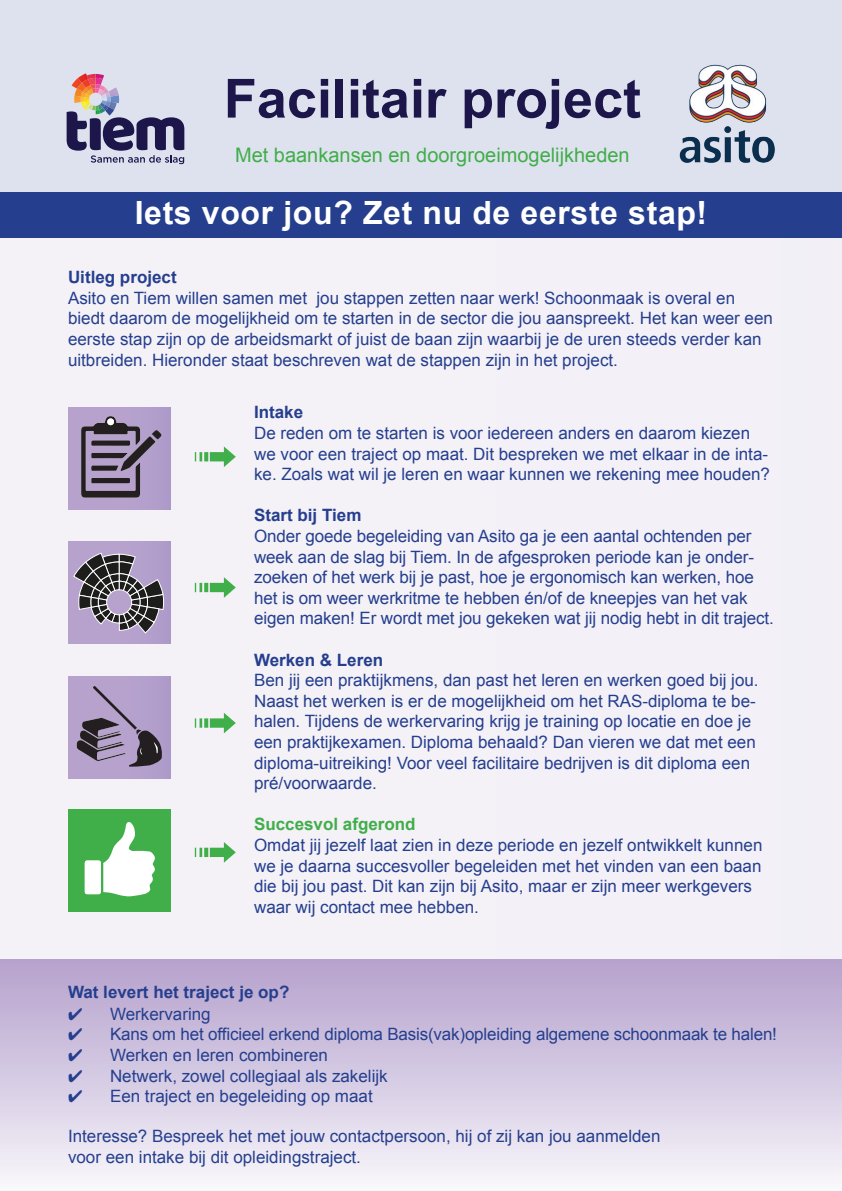
<style>
.page{position:relative;width:842px;height:1191px;background:#fff}
.page>*{position:absolute;margin:0;border:0;box-sizing:border-box;transform-origin:0 0}
.t1{font:700 54px "Arial";color:#1c164b}
.t2{font:700 32px "Arial";letter-spacing:.02em;color:#fff}
.t3{font:20px "Arial";color:#40ae49}
.t4{font:17px/20.6px "Arial";color:#253f8e}
.t5{font:700 17px "Arial";color:#253f8e}
.t6{font:700 17px "Arial";color:#40ae49}
</style>
<div class="page">
<div style="left:0;top:238px;width:842px;height:953px;background:#f4f1f7"></div>
<div style="left:0;top:959px;width:842px;height:232px;background:linear-gradient(to bottom,#b5a0cc,#f7f6fb)"></div>
<div style="left:0;top:0;width:842px;height:193px;background:#dee2ee"></div>
<div style="left:0;top:192px;width:842px;height:46px;background:#253f8e"></div>
<svg style="left:67px;top:73px;width:117px;height:91px"></svg>
<img style="left:679px;top:64px;width:96px;height:99px">
<div style="left:68px;top:407px;width:102px;height:102px;background:#b7a2cd"></div>
<svg style="left:81px;top:416px;width:81px;height:81px"></svg>
<div style="left:107px;top:418px;width:7px;height:7px;background:#fff;border-radius:50%"></div>
<div style="left:68px;top:676px;width:102px;height:102px;background:#b6a2cd"></div>
<svg style="left:77px;top:719px;width:85px;height:47px"></svg>
<svg style="left:93px;top:686px;width:44px;height:44px"></svg>
<div style="left:68px;top:809px;width:102px;height:102px;background:#40ae49"></div>
<svg style="left:85px;top:822px;width:70px;height:74px"></svg>
<div style="left:68px;top:541px;width:102px;height:102px;background:#b7a2cd"></div>
<svg style="left:73px;top:552px;width:98px;height:88px"></svg>
<p class="t1" style="left:224px;top:63px;width:419px">Facilitair project</p>
<p class="t3" style="left:235px;top:142px;width:396px">Met baankansen en doorgroeimogelijkheden</p>
<p class="t2" style="left:135px;top:192px;width:574px">Iets voor jou? Zet nu de eerste stap!</p>
<p class="t5" style="left:68px;top:266px;width:110px">Uitleg project</p>
<p class="t4" style="left:68px;top:288px;width:706px">Asito en Tiem willen samen met jou stappen zetten naar werk! Schoonmaak is overal en biedt daarom de mogelijkheid om te starten in de sector die jou aanspreekt. Het kan weer een eerste stap zijn op de arbeidsmarkt of juist de baan zijn waarbij je de uren steeds verder kan uitbreiden. Hieronder staat beschreven wat de stappen zijn in het project.</p>
<p class="t5" style="left:254px;top:401px;width:51px">Intake</p>
<p class="t4" style="left:254px;top:423px;width:517px">De reden om te starten is voor iedereen anders en daarom kiezen we voor een traject op maat. Dit bespreken we met elkaar in de inta&shy;ke. Zoals wat wil je leren en waar kunnen we rekening mee houden?</p>
<p class="t5" style="left:254px;top:504px;width:109px">Start bij Tiem</p>
<p class="t4" style="left:254px;top:526px;width:521px">Onder goede begeleiding van Asito ga je een aantal ochtenden per week aan de slag bij Tiem. In de afgesproken periode kan je onder&shy;zoeken of het werk bij je past, hoe je ergonomisch kan werken, hoe het is om weer werkritme te hebben én/of de kneepjes van het vak eigen maken! Er wordt met jou gekeken wat jij nodig hebt in dit traject.</p>
<p class="t5" style="left:254px;top:648px;width:131px">Werken &amp; Leren</p>
<p class="t4" style="left:254px;top:670px;width:506px">Ben jij een praktijkmens, dan past het leren en werken goed bij jou.<br>Naast het werken is er de mogelijkheid om het RAS-diploma te be&shy;halen. Tijdens de werkervaring krijg je training op locatie en doe je een praktijkexamen. Diploma behaald? Dan vieren we dat met een diploma-uitreiking! Voor veel facilitaire bedrijven is dit diploma een pré/voorwaarde.</p>
<p class="t6" style="left:254px;top:813px;width:163px">Succesvol afgerond</p>
<p class="t4" style="left:254px;top:835px;width:510px">Omdat jij jezelf laat zien in deze periode en jezelf ontwikkelt kunnen we je daarna succesvoller begeleiden met het vinden van een baan die bij jou past. Dit kan zijn bij Asito, maar er zijn meer werkgevers waar wij contact mee hebben.</p>
<p class="t5" style="left:68px;top:981px;width:223px">Wat levert het traject je op?</p>
<p class="t4" style="left:68px;top:1003px;width:144px">✔ Werkervaring</p>
<p class="t4" style="left:68px;top:1024px;width:710px">✔ Kans om het officieel erkend diploma Basis(vak)opleiding algemene schoonmaak te halen!</p>
<p class="t4" style="left:68px;top:1044px;width:261px">✔ Werken en leren combineren</p>
<p class="t4" style="left:68px;top:1065px;width:321px">✔ Netwerk, zowel collegiaal als zakelijk</p>
<p class="t4" style="left:68px;top:1086px;width:306px">✔ Een traject en begeleiding op maat</p>
<p class="t4" style="left:68px;top:1126px;width:594px">Interesse? Bespreek het met jouw contactpersoon, hij of zij kan jou aanmelden</p>
<p class="t4" style="left:68px;top:1146px;width:294px">voor een intake bij dit opleidingstraject.</p>
</div>
